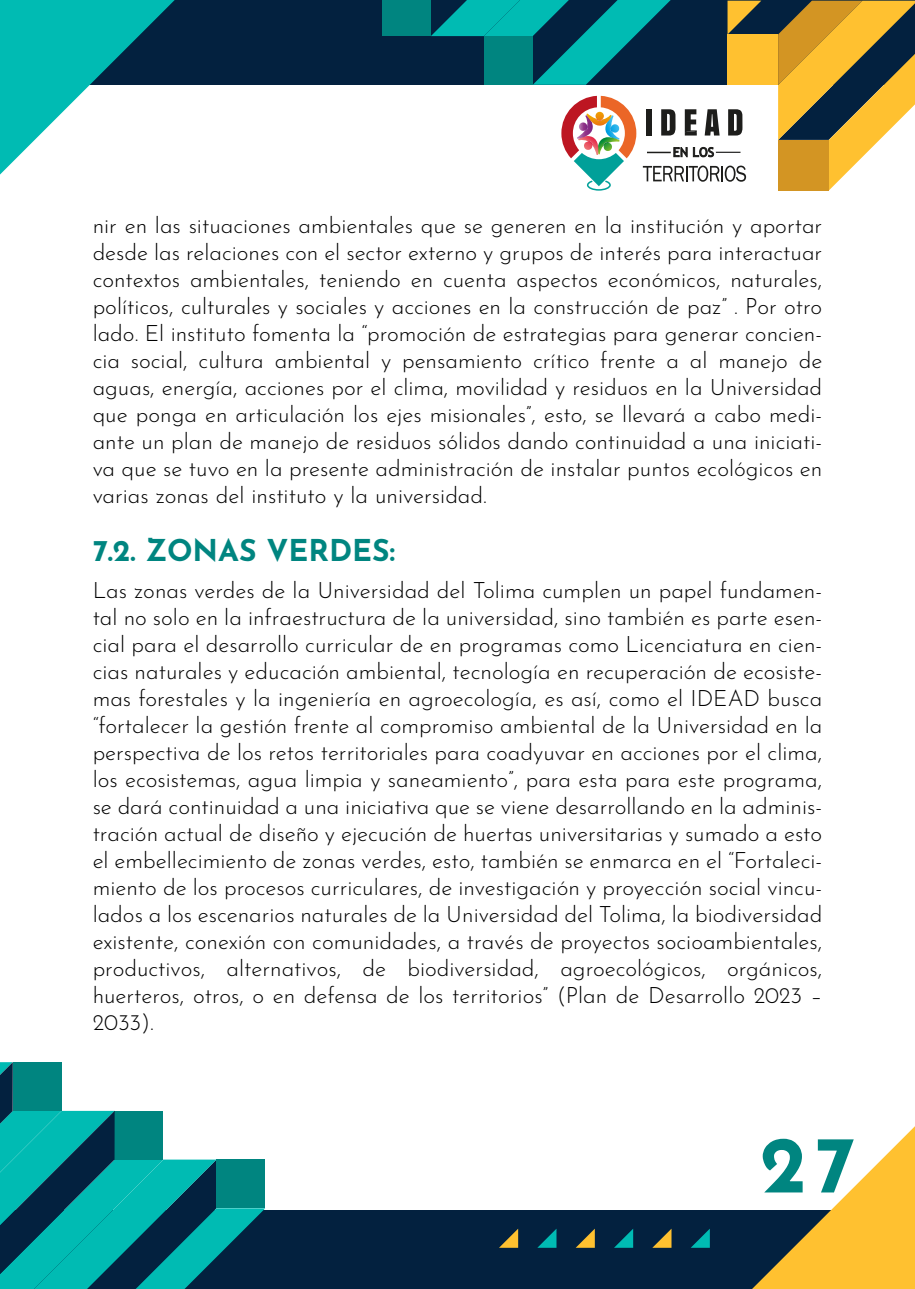
<style>
.page{position:relative;width:915px;height:1289px;background:#fff}
.page>*{position:absolute;margin:0;border:0;box-sizing:border-box;transform-origin:0 0}
.t1{font:700 80.1px "Josefin Sans";color:#008580}
.t2{font:700 30px "Josefin Sans";color:#008580}
.t3{font:300 22.5px/27px "Josefin Sans";color:#000;text-align:justify}
</style>
<div class="page">
<div style="left:0;top:1px;width:914px;height:84px;background:#03213f"></div>
<div style="left:0;top:1210px;width:914px;height:79px;background:#03213f"></div>
<svg style="left:727px;top:1px;width:34px;height:33px"></svg>
<div style="left:727px;top:34px;width:50px;height:51px;background:#ffc130"></div>
<svg style="left:777px;top:1px;width:137px;height:190px"></svg>
<div style="left:777px;top:140px;width:51px;height:50px;background:#d39523"></div>
<svg style="left:0;top:1062px;width:265px;height:227px"></svg>
<div style="left:216px;top:1160px;width:49px;height:48px;background:#008580"></div>
<svg style="left:431px;top:1px;width:239px;height:84px"></svg>
<div style="left:382px;top:1px;width:49px;height:35px;background:#008580"></div>
<svg style="left:752px;top:1127px;width:162px;height:162px"></svg>
<svg style="left:0;top:1px;width:174px;height:174px"></svg>
<svg style="left:691px;top:1229px;width:18px;height:19px"></svg>
<svg style="left:652px;top:1229px;width:19px;height:19px"></svg>
<svg style="left:614px;top:1229px;width:19px;height:19px"></svg>
<svg style="left:575px;top:1229px;width:19px;height:19px"></svg>
<svg style="left:537px;top:1229px;width:19px;height:19px"></svg>
<svg style="left:499px;top:1229px;width:19px;height:19px"></svg>
<svg style="left:561px;top:96px;width:75px;height:95px"></svg>
<div style="left:645px;top:109px;width:6px;height:27px;background:#1d1d1b"></div>
<svg style="left:661px;top:109px;width:14px;height:27px"></svg>
<svg style="left:684px;top:109px;width:12px;height:27px"></svg>
<svg style="left:704px;top:109px;width:15px;height:27px"></svg>
<svg style="left:728px;top:109px;width:14px;height:27px"></svg>
<svg style="left:642px;top:166px;width:103px;height:16px"></svg>
<svg style="left:647px;top:147px;width:93px;height:11px"></svg>
<p class="t3" style="left:93px;top:210px;width:731px">nir en las situaciones ambientales que se generen en la institución y aportar desde las relaciones con el sector externo y grupos de interés para interactuar contextos ambientales, teniendo en cuenta aspectos económicos, naturales, políticos, culturales y sociales y acciones en la construcción de paz” . Por otro lado. El instituto fomenta la “promoción de estrategias para generar concien&shy;cia social, cultura ambiental y pensamiento crítico frente a al manejo de aguas, energía, acciones por el clima, movilidad y residuos en la Universidad que ponga en articulación los ejes misionales”, esto, se llevará a cabo medi&shy;ante un plan de manejo de residuos sólidos dando continuidad a una iniciati&shy;va que se tuvo en la presente administración de instalar puntos ecológicos en varias zonas del instituto y la universidad.</p>
<h2 class="t2" style="left:93px;top:528px;width:304px">7.2. ZONAS VERDES:</h2>
<p class="t3" style="left:93px;top:575px;width:731px">Las zonas verdes de la Universidad del Tolima cumplen un papel fundamen&shy;tal no solo en la infraestructura de la universidad, sino también es parte esen&shy;cial para el desarrollo curricular de en programas como Licenciatura en cien&shy;cias naturales y educación ambiental, tecnología en recuperación de ecosiste&shy;mas forestales y la ingeniería en agroecología, es así, como el IDEAD busca “fortalecer la gestión frente al compromiso ambiental de la Universidad en la perspectiva de los retos territoriales para coadyuvar en acciones por el clima, los ecosistemas, agua limpia y saneamiento”, para esta para este programa, se dará continuidad a una iniciativa que se viene desarrollando en la adminis&shy;tración actual de diseño y ejecución de huertas universitarias y sumado a esto el embellecimiento de zonas verdes, esto, también se enmarca en el “Fortaleci&shy;miento de los procesos curriculares, de investigación y proyección social vincu&shy;lados a los escenarios naturales de la Universidad del Tolima, la biodiversidad existente, conexión con comunidades, a través de proyectos socioambientales, productivos, alternativos, de biodiversidad, agroecológicos, orgánicos, huerteros, otros, o en defensa de los territorios” (Plan de Desarrollo 2023 – 2033).</p>
<h1 class="t1" style="left:759px;top:1105px;width:96px">27</h1>
</div>
